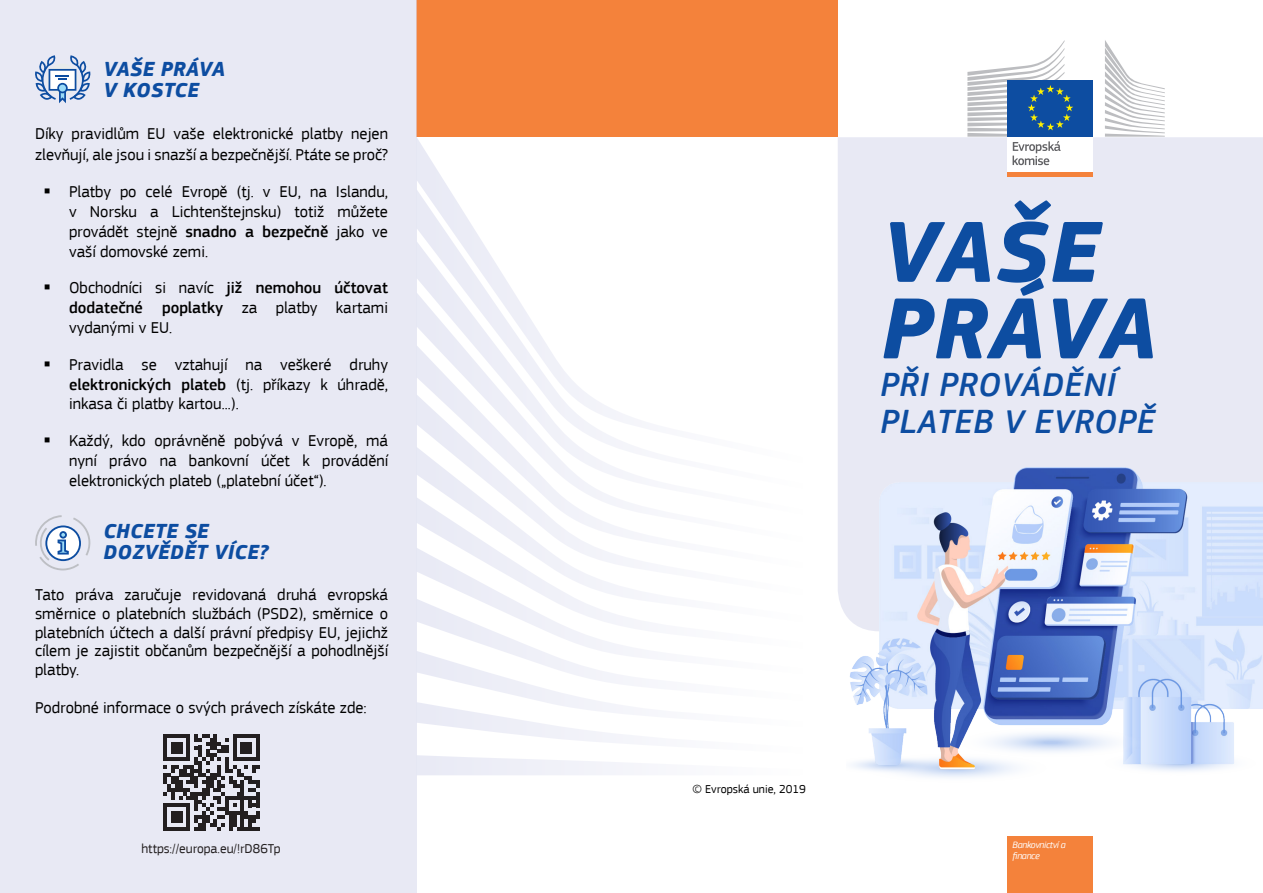
<style>
.page{position:relative;width:1263px;height:893px;background:#fff}
.page>*{position:absolute;margin:0;border:0;box-sizing:border-box;transform-origin:0 0}
.t1{font:italic 700 90px/76.5px "EC Square Sans Pro";letter-spacing:.02em;color:#0d4da1}
.t2{font:italic 500 34.5px/37.5px "EC Square Sans Pro";letter-spacing:.02em;color:#0d4da1}
.t3{font:italic 700 21px/21px "EC Square Sans Pro";letter-spacing:.02em;color:#0d4da1}
.t4{font:16.5px/19.8px "EC Square Sans Pro";color:#000;text-align:justify}
.t5{font:13.5px "EC Square Sans Pro";color:#231f20}
.t6{font:12px "EC Square Sans Pro";color:#000}
.t7{font:italic 9.75px/11.7px "EC Square Sans Pro";letter-spacing:-.03em;color:#fff}
.s1{font-weight:500}
</style>
<div class="page">
<div style="left:417px;top:0;width:421px;height:137px;background:#f4823b"></div>
<svg style="left:417px;top:138px;width:32px;height:51px"></svg>
<svg style="left:452px;top:543px;width:144px;height:5px"></svg>
<svg style="left:417px;top:548px;width:217px;height:51px"></svg>
<svg style="left:417px;top:599px;width:217px;height:176px"></svg>
<svg style="left:417px;top:189px;width:65px;height:52px;fill:#ebecf6"></svg>
<svg style="left:417px;top:241px;width:97px;height:52px;fill:#ecedf7"></svg>
<svg style="left:417px;top:293px;width:217px;height:250px"></svg>
<div style="left:838px;top:137px;width:425px;height:479px;background:#e8e9f4"></div>
<div style="left:1008px;top:836px;width:85px;height:57px;background:#f4823b"></div>
<img style="left:847px;top:467px;width:416px;height:311px">
<div style="left:0;top:0;width:417px;height:893px;background:#e8e9f4"></div>
<div style="left:1008px;top:135px;width:85px;height:38px;background:#fff"></div>
<div style="left:1008px;top:80px;width:85px;height:57px;background:#0d4da1"></div>
<hr style="left:1008px;top:172px;width:85px;height:4px;background:#f4823b">
<svg style="left:1105px;top:40px;width:60px;height:97px"></svg>
<svg style="left:967px;top:40px;width:106px;height:125px"></svg>
<svg style="left:163px;top:734px;width:97px;height:97px"></svg>
<svg style="left:35px;top:55px;width:56px;height:48px"></svg>
<svg style="left:35px;top:515px;width:56px;height:55px"></svg>
<p class="t3" style="left:103px;top:60px;width:123px">VAŠE PRÁVA<br>V KOSTCE</p>
<p class="t4" style="left:35px;top:123px;width:354px;line-height:21px">Díky pravidlům EU vaše elektronické platby nejen zlevňují, ale jsou i snazší a bezpečnější. Ptáte se proč?</p>
<p class="t4" style="left:69px;top:182px;width:320px">Platby po celé Evropě (tj. v EU, na Islandu, v Norsku a Lichtenštejnsku) totiž můžete provádět stejně <span class="s1">snadno a bezpečně</span> jako ve vaší domovské zemi.</p>
<p class="t4" style="left:69px;top:278px;width:320px">Obchodníci si navíc <span class="s1">již nemohou účtovat dodatečné poplatky</span> za platby kartami vydanými v EU.</p>
<p class="t4" style="left:69px;top:354px;width:320px">Pravidla se vztahují na veškeré druhy <span class="s1">elektronických plateb</span> (tj. příkazy k úhradě, inkasa či platby kartou...).</p>
<p class="t4" style="left:69px;top:431px;width:320px">Každý, kdo oprávněně pobývá v Evropě, má nyní právo na bankovní účet k provádění elektronických plateb („platební účet“).</p>
<p class="t3" style="left:103px;top:522px;width:167px">CHCETE SE<br>DOZVĚDĚT VÍCE?</p>
<p class="t4" style="left:35px;top:585px;width:354px;line-height:18.9px">Tato práva zaručuje revidovaná druhá evropská směrnice o platebních službách (PSD2), směrnice o platebních účtech a další právní předpisy EU, jejichž cílem je zajistit občanům bezpečnější a pohodlnější platby.</p>
<p class="t4" style="left:35px;top:698px;width:333px">Podrobné informace o svých právech získáte zde:</p>
<p class="t5" style="left:141px;top:841px;width:141px">https://europa.eu/!rD86Tp</p>
<p class="t1" style="left:881px;top:217px;width:277px">VAŠE<br>PRÁVA</p>
<p class="t2" style="left:881px;top:366px;width:276px">PŘI PROVÁDĚNÍ<br>PLATEB V EVROPĚ</p>
<p class="t6" style="left:692px;top:782px;width:115px">© Evropská unie, 2019</p>
<p class="t7" style="left:1012px;top:838px;width:55px">Bankovnictví a finance</p>
</div>
